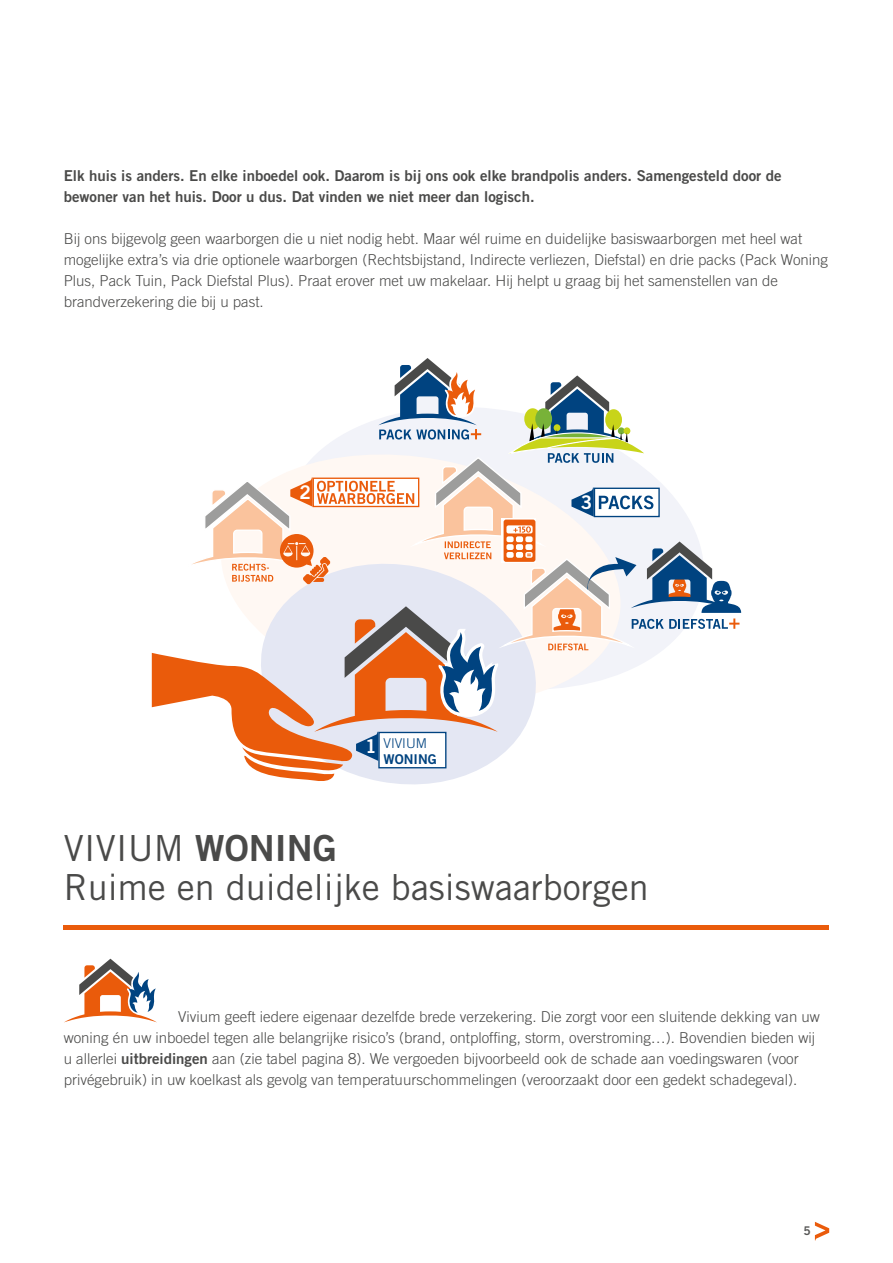
<style>
.page{position:relative;width:893px;height:1263px;background:#fff}
.page>*{position:absolute;margin:0;border:0;box-sizing:border-box;transform-origin:0 0}
.t1{font:36px/39px "Trade Gothic LT Std";color:#4a4a49}
.t2{font:18.9px "Trade Gothic LT Std Bd 2";color:#fff}
.t3{font:300 15px/21px "Trade Gothic LT Std";color:#4a4a49}
.t4{font:15px/21px "Trade Gothic LT Std Bd 2";color:#4a4a49}
.t5{font:300 13.5px "Trade Gothic LT Std";color:#004380}
.t6{font:13.5px "Trade Gothic LT Std Bd 2";color:#004380}
.t7{font:12px "Trade Gothic LT Std Bd 2";color:#575756}
.s1{font-family:"Trade Gothic LT Std Bd 2"}
.s2{font-family:"Trade Gothic LT Std Bd 2";font-weight:400}
</style>
<div class="page">
<svg style="left:815px;top:1222px;width:14px;height:18px"></svg>
<svg style="left:152px;top:358px;width:589px;height:425px"></svg>
<div style="left:64px;top:925px;width:765px;height:5px;background:#ea5b0b"></div>
<svg style="left:64px;top:959px;width:92px;height:63px"></svg>
<p class="t4" style="left:64px;top:165px;width:719px">Elk huis is anders. En elke inboedel ook. Daarom is bij ons ook elke brandpolis anders. Samengesteld door de bewoner van het huis. Door u dus. Dat vinden we niet meer dan logisch.</p>
<p class="t3" style="left:64px;top:228px;width:766px">Bij ons bijgevolg geen waarborgen die u niet nodig hebt. Maar wél ruime en duidelijke basiswaarborgen met heel wat mogelijke extra’s via drie optionele waarborgen (Rechtsbijstand, Indirecte verliezen, Diefstal) en drie packs (Pack Woning Plus, Pack Tuin, Pack Diefstal Plus). Praat erover met uw makelaar. Hij helpt u graag bij het samenstellen van de brandverzekering die bij u past.</p>
<p class="t2" style="left:300px;top:480px;width:13px">2</p>
<p class="t2" style="left:365px;top:734px;width:13px">1</p>
<p class="t5" style="left:384px;top:735px;width:45px">VIVIUM</p>
<p class="t6" style="left:384px;top:751px;width:55px">WONING</p>
<p class="t2" style="left:581px;top:490px;width:13px">3</p>
<h1 class="t1" style="left:64px;top:829px;width:587px">VIVIUM <span class="s1">WONING<br></span>Ruime en duidelijke basiswaarborgen</h1>
<p class="t3" style="left:64px;top:1006px;width:758px;text-indent:114px">Vivium geeft iedere eigenaar dezelfde brede verzekering. Die zorgt voor een sluitende dekking van uw woning én uw inboedel tegen alle belangrijke risico’s (brand, ontploffing, storm, overstroming…). Bovendien bieden wij u allerlei <span class="s2">uitbreidingen</span> aan (zie tabel pagina 8). We vergoeden bijvoorbeeld ook de schade aan voedingswaren (voor privégebruik) in uw koelkast als gevolg van temperatuurschommelingen (veroorzaakt door een gedekt schadegeval).</p>
<p class="t7" style="left:803px;top:1224px;width:9px">5</p>
</div>
